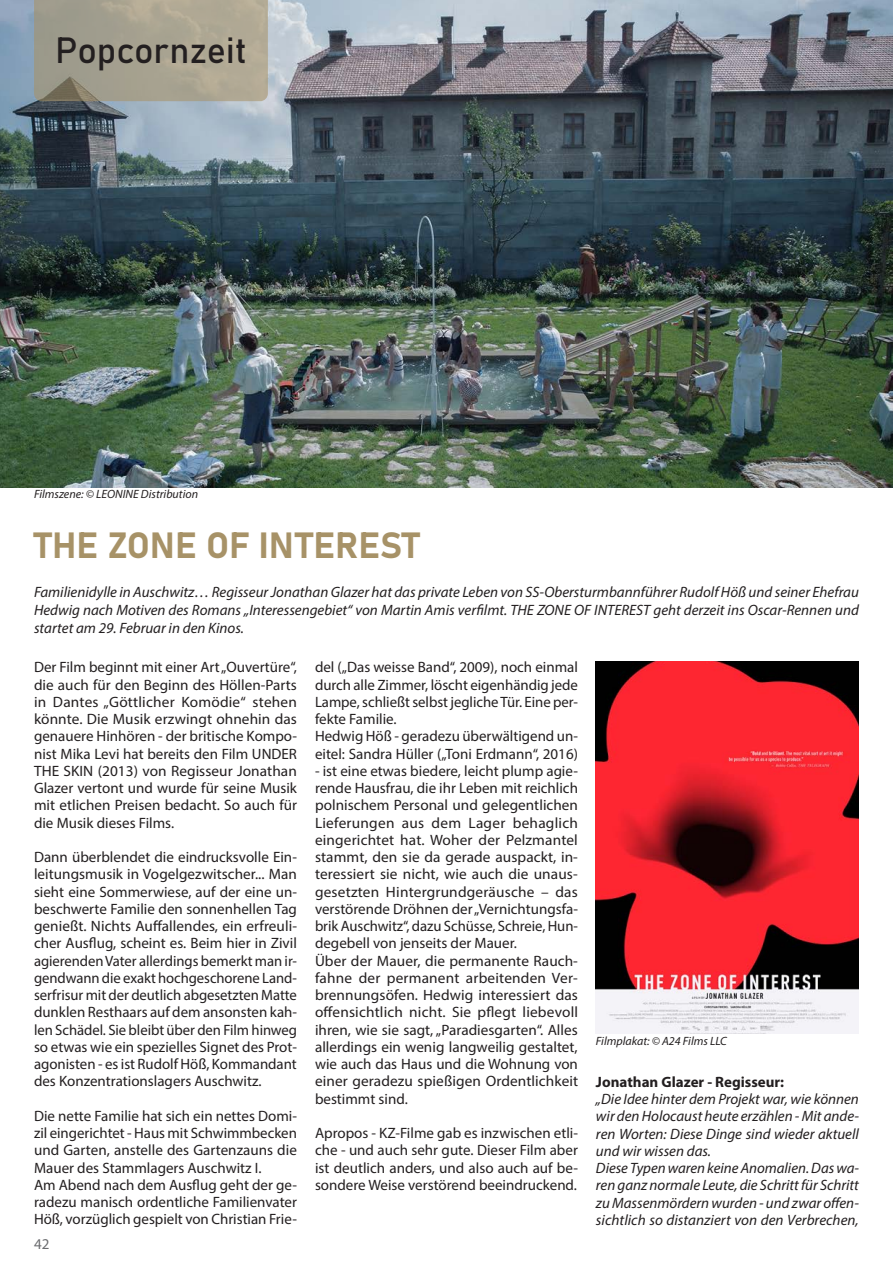
<style>
.page{position:relative;width:893px;height:1263px;background:#fff}
.page>*{position:absolute;margin:0;border:0;box-sizing:border-box;transform-origin:0 0}
.Blocksatz_Zwei{font:36px "Bahnschrift";color:#a79267}
.Title___Tip{font:36px "Bahnschrift";letter-spacing:-.005em;color:#231f20}
.Blocksatz_Zwei-2{font:15px/17.2px "Myriad Pro";color:#231f20;text-align:justify}
.Blocksatz_Zwei-3{font:italic 15px/17.2px "Myriad Pro";color:#231f20;text-align:justify}
.Blocksatz_Zwei-4{font:700 15px "Myriad Pro";color:#231f20}
.t1{font:15px "Myriad Pro";color:#6c6d70}
.Blocksatz_Zwei-5{font:italic 12px "Myriad Pro";color:#231f20}
</style>
<div class="page">
<img style="left:0;top:0;width:893px;height:487px">
<svg style="left:34px;top:0;width:234px;height:101px;background:#a7a18f"></svg>
<img style="left:596px;top:661px;width:263px;height:372px">
<p class="Title___Tip" style="left:55px;top:23px;width:193px">Popcornzeit</p>
<p class="Blocksatz_Zwei-5" style="left:34px;top:486px;width:166px">Filmszene: © LEONINE Distribution</p>
<p class="Blocksatz_Zwei" style="left:34px;top:518px;width:387px">THE ZONE OF INTEREST</p>
<p class="Blocksatz_Zwei-3" style="left:34px;top:583px;width:826px;line-height:18px">Familienidylle in Auschwitz… Regisseur Jonathan Glazer hat das private Leben von SS-Obersturmbannführer Rudolf Höß und seiner Ehefrau Hedwig nach Motiven des Romans „Interessengebiet“ von Martin Amis verfilmt. THE ZONE OF INTEREST geht derzeit ins Oscar-Rennen und startet am 29. Februar in den Kinos.</p>
<p class="Blocksatz_Zwei-2" style="left:34px;top:658px;width:265px">Der Film beginnt mit einer Art „Ouvertüre“, die auch für den Beginn des Höllen-Parts in Dantes „Göttlicher Komödie“ stehen könnte. Die Musik erzwingt ohnehin das genauere Hinhören - der britische Kompo&shy;nist Mika Levi hat bereits den Film UNDER THE SKIN (2013) von Regisseur Jonathan Glazer vertont und wurde für seine Musik mit etlichen Preisen bedacht. So auch für die Musik dieses Films.</p>
<p class="Blocksatz_Zwei-2" style="left:34px;top:848px;width:265px">Dann überblendet die eindrucksvolle Ein&shy;leitungsmusik in Vogelgezwitscher... Man sieht eine Sommerwiese, auf der eine un&shy;beschwerte Familie den sonnenhellen Tag genießt. Nichts Auffallendes, ein erfreuli&shy;cher Ausflug, scheint es. Beim hier in Zivil agierenden Vater allerdings bemerkt man ir&shy;gendwann die exakt hochgeschorene Land&shy;serfrisur mit der deutlich abgesetzten Matte dunklen Resthaars auf dem ansonsten kah&shy;len Schädel. Sie bleibt über den Film hinweg so etwas wie ein spezielles Signet des Prot&shy;agonisten - es ist Rudolf Höß, Kommandant des Konzentrationslagers Auschwitz.</p>
<p class="Blocksatz_Zwei-2" style="left:34px;top:1107px;width:264px">Die nette Familie hat sich ein nettes Domi&shy;zil eingerichtet - Haus mit Schwimmbecken und Garten, anstelle des Gartenzauns die Mauer des Stammlagers Auschwitz I.</p>
<p class="Blocksatz_Zwei-2" style="left:34px;top:1176px;width:264px">Am Abend nach dem Ausflug geht der ge&shy;radezu manisch ordentliche Familienvater Höß, vorzüglich gespielt von Christian Frie-</p>
<p class="t1" style="left:34px;top:1234px;width:17px">42</p>
<p class="Blocksatz_Zwei-2" style="left:315px;top:658px;width:265px">del („Das weisse Band“, 2009), noch einmal durch alle Zimmer, löscht eigenhändig jede Lampe, schließt selbst jegliche Tür. Eine per&shy;fekte Familie.</p>
<p class="Blocksatz_Zwei-2" style="left:315px;top:727px;width:264px">Hedwig Höß - geradezu überwältigend un&shy;eitel: Sandra Hüller („Toni Erdmann“, 2016)</p>
<p class="Blocksatz_Zwei-2" style="left:315px;top:762px;width:265px">- ist eine etwas biedere, leicht plump agie&shy;rende Hausfrau, die ihr Leben mit reichlich polnischem Personal und gelegentlichen Lieferungen aus dem Lager behaglich eingerichtet hat. Woher der Pelzmantel stammt, den sie da gerade auspackt, in&shy;teressiert sie nicht, wie auch die unaus&shy;gesetzten Hintergrundgeräusche – das verstörende Dröhnen der „Vernichtungsfa&shy;brik Auschwitz“, dazu Schüsse, Schreie, Hun&shy;degebell von jenseits der Mauer.</p>
<p class="Blocksatz_Zwei-2" style="left:315px;top:952px;width:265px">Über der Mauer, die permanente Rauch&shy;fahne der permanent arbeitenden Ver&shy;brennungsöfen. Hedwig interessiert das offensichtlich nicht. Sie pflegt liebevoll ihren, wie sie sagt, „Paradiesgarten“. Alles allerdings ein wenig langweilig gestaltet, wie auch das Haus und die Wohnung von einer geradezu spießigen Ordentlichkeit bestimmt sind.</p>
<p class="Blocksatz_Zwei-2" style="left:315px;top:1124px;width:264px">Apropos - KZ-Filme gab es inzwischen etli&shy;che - und auch sehr gute. Dieser Film aber ist deutlich anders, und also auch auf be&shy;sondere Weise verstörend beeindruckend.</p>
<p class="Blocksatz_Zwei-5" style="left:596px;top:1034px;width:132px">Filmplakat: © A24 Films LLC</p>
<p class="Blocksatz_Zwei-4" style="left:596px;top:1072px;width:190px">Jonathan Glazer - Regisseur:</p>
<p class="Blocksatz_Zwei-3" style="left:596px;top:1090px;width:264px">„Die Idee hinter dem Projekt war, wie können wir den Holocaust heute erzählen - Mit ande&shy;ren Worten: Diese Dinge sind wieder aktuell und wir wissen das.</p>
<p class="Blocksatz_Zwei-3" style="left:596px;top:1159px;width:264px">Diese Typen waren keine Anomalien. Das wa&shy;ren ganz normale Leute, die Schritt für Schritt zu Massenmördern wurden - und zwar offen&shy;sichtlich so distanziert von den Verbrechen,</p>
</div>
